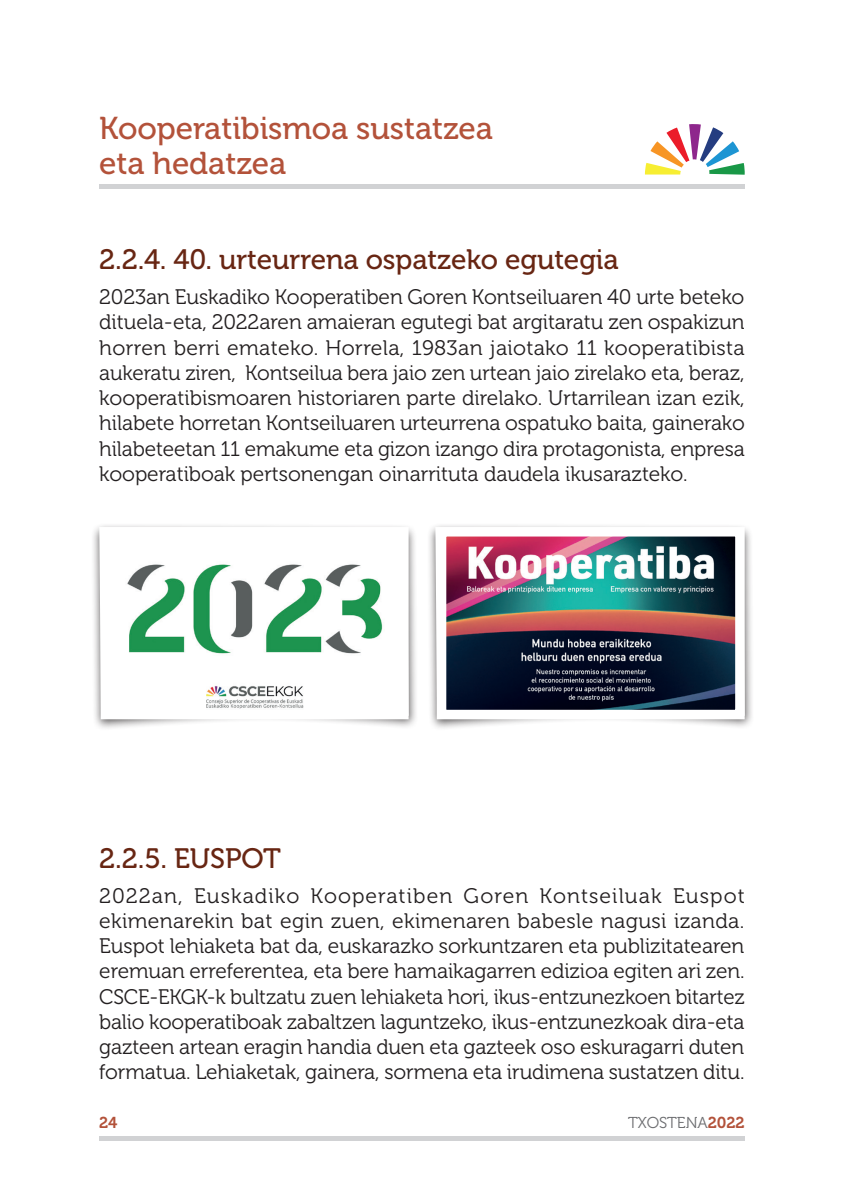
<style>
.page{position:relative;width:844px;height:1191px;background:#fff}
.page>*{position:absolute;margin:0;border:0;box-sizing:border-box;transform-origin:0 0}
.t1{font:31.5px/35px "Museo 500";letter-spacing:-.005em;color:#b3523a}
.t2{font:28px "Museo 500";letter-spacing:-.005em;color:#682613}
.t3{font:21px/25.2px "Museo 300";letter-spacing:-.005em;color:#231f20;text-align:justify}
.t4{font:15.75px "Museo 300";letter-spacing:-.005em;color:#6c6d70}
.t5{font:15.75px "Museo 700";color:#b3523a}
.s1{font-family:"Museo 700";color:#b3523a}
</style>
<div class="page">
<div style="left:99px;top:1136px;width:645px;height:5px;background:#d1d2d4"></div>
<div style="left:99px;top:184px;width:645px;height:5px;background:#d1d2d4"></div>
<svg style="left:644px;top:124px;width:100px;height:51px"></svg>
<div style="left:91px;top:523px;width:327px;height:207px;background:#231f20;opacity:.75"></div>
<img style="left:112px;top:538px;width:285px;height:170px">
<div style="left:427px;top:523px;width:327px;height:207px;background:#231f20;opacity:.75"></div>
<img style="left:447px;top:538px;width:286px;height:170px">
<div style="left:436px;top:527px;width:308px;height:192px;border:10px solid #fff"></div>
<h1 class="t1" style="left:99px;top:111px;width:395px">Kooperatibismoa sustatzea eta hedatzea</h1>
<h2 class="t2" style="left:99px;top:244px;width:521px">2.2.4. 40. urteurrena ospatzeko egutegia</h2>
<p class="t3" style="left:99px;top:285px;width:647px">2023an Euskadiko Kooperatiben Goren Kontseiluaren 40 urte beteko dituela-eta, 2022aren amaieran egutegi bat argitaratu zen ospakizun horren berri emateko. Horrela, 1983an jaiotako 11 kooperatibista aukeratu ziren, Kontseilua bera jaio zen urtean jaio zirelako eta, beraz, kooperatibismoaren historiaren parte direlako. Urtarrilean izan ezik, hilabete horretan Kontseiluaren urteurrena ospatuko baita, gainerako hilabeteetan 11 emakume eta gizon izango dira protagonista, enpresa kooperatiboak pertsonengan oinarrituta daudela ikusarazteko.</p>
<h2 class="t2" style="left:99px;top:842px;width:183px">2.2.5. EUSPOT</h2>
<p class="t3" style="left:99px;top:883px;width:647px">2022an, Euskadiko Kooperatiben Goren Kontseiluak Euspot ekimenarekin bat egin zuen, ekimenaren babesle nagusi izanda.<br>Euspot lehiaketa bat da, euskarazko sorkuntzaren eta publizitatearen eremuan erreferentea, eta bere hamaikagarren edizioa egiten ari zen.<br>CSCE-EKGK-k bultzatu zuen lehiaketa hori, ikus-entzunezkoen bitartez balio kooperatiboak zabaltzen laguntzeko, ikus-entzunezkoak dira-eta gazteen artean eragin handia duen eta gazteek oso eskuragarri duten formatua. Lehiaketak, gainera, sormena eta irudimena sustatzen ditu.</p>
<p class="t5" style="left:99px;top:1114px;width:20px">24</p>
<p class="t4" style="left:628px;top:1114px;width:118px">TXOSTENA<span class="s1">2022</span></p>
</div>
